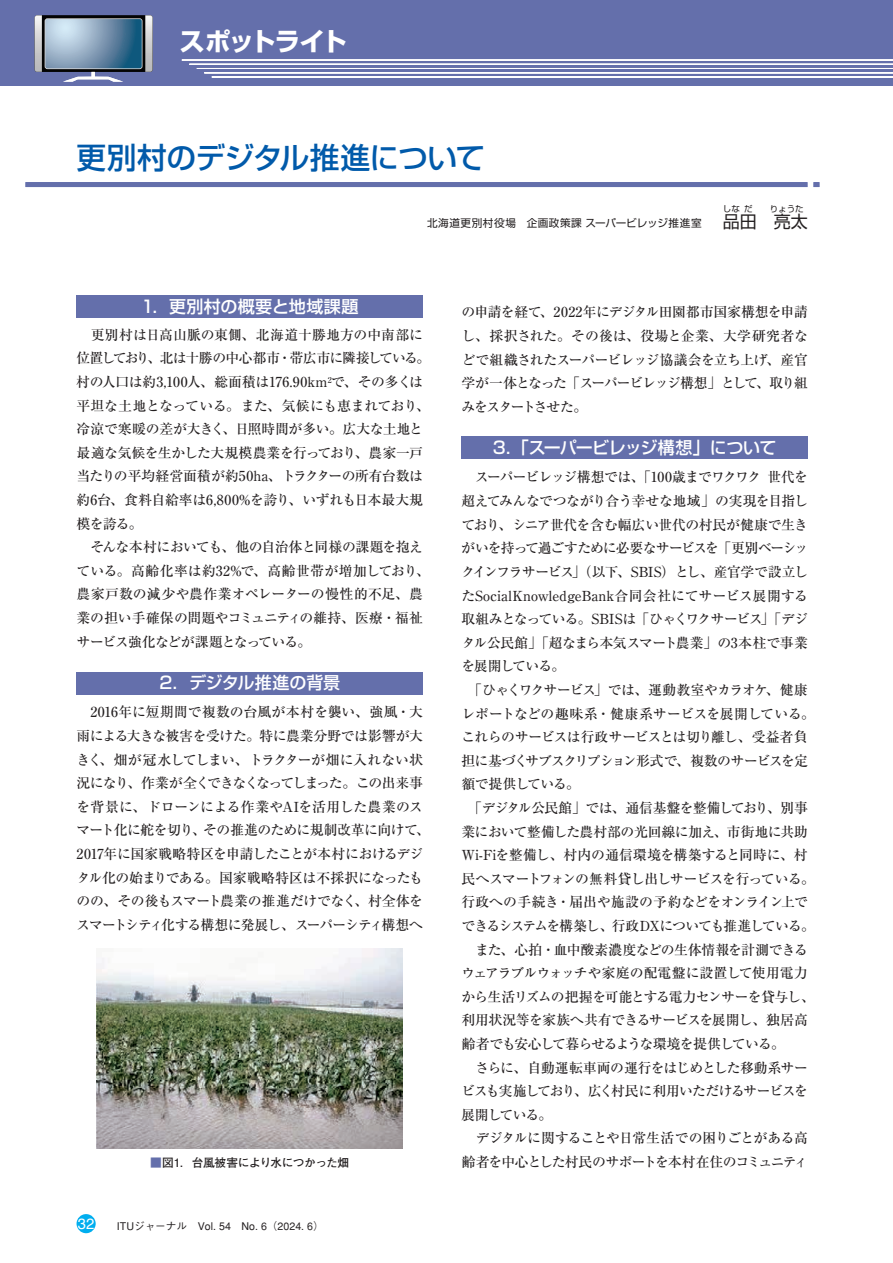
<style>
.page{position:relative;width:893px;height:1263px;background:#fff}
.page>*{position:absolute;margin:0;border:0;box-sizing:border-box;transform-origin:0 0}
.t1{font:500 29.7px "Shin Go Pro";letter-spacing:-.02em;color:#015aaa}
.t2{font:700 25.5px "Shin Go Pro";letter-spacing:-.055em;color:#fff}
.t3{font:500 16.95px "Shin Go Pro";letter-spacing:-.045em;color:#fff}
.t4{font:500 16.95px "Shin Go Pro";letter-spacing:.02em;color:#fff}
.t5{font:500 16.95px "Shin Go Pro";letter-spacing:-.01em;color:#fff}
.t6{font:16.95px "Shin Go Pro";color:#231f20}
.t7{font:14.85px "Helvetica";color:#fff}
.t8{font:500 13.8px/23.5px "Ryumin Pro";letter-spacing:-.035em;color:#231f20}
.t9{font:700 11.7px "Futo Go B101 Pro";letter-spacing:-.03em;color:#231f20}
.t10{font:500 10.65px "Gothic BBB";color:#231f20}
.t11{font:10.65px "Shin Go Pro";letter-spacing:.045em;color:#231f20}
.t12{font:8.55px "Shin Go Pro";color:#231f20}
.s1{font-size:16.95px}
.s2{color:#646fab}
</style>
<div class="page">
<div style="left:77px;top:296px;width:346px;height:22px;background:#646fab"></div>
<div style="left:77px;top:672px;width:346px;height:22px;background:#646fab"></div>
<div style="left:461px;top:436px;width:347px;height:22px;background:#646fab"></div>
<div style="left:77px;top:1214px;width:19px;height:19px;background:#00aeef;border-radius:50%"></div>
<svg style="left:813px;top:182px;width:6px;height:5px"></svg>
<div style="left:26px;top:182px;width:781px;height:5px;background:#646fab"></div>
<div style="left:0;top:0;width:893px;height:85px;background:#646fab"></div>
<hr style="left:212px;top:76px;width:681px;height:2px;background:#fff">
<hr style="left:204px;top:72px;width:689px;height:1px;background:#fff">
<hr style="left:197px;top:68px;width:696px;height:1px;background:#fff">
<hr style="left:189px;top:64px;width:704px;height:1px;background:#fff">
<hr style="left:182px;top:60px;width:711px;height:1px;background:#fff">
<svg style="left:35px;top:15px;width:117px;height:67px;background:#778da4"></svg>
<img style="left:97px;top:948px;width:306px;height:200px">
<h2 class="t2" style="left:180px;top:21px;width:169px">スポットライト</h2>
<h1 class="t1" style="left:77px;top:133px;width:410px">更別村のデジタル推進について</h1>
<p class="t12" style="left:744px;top:201px;width:10px">だ</p>
<p class="t12" style="left:770px;top:201px;width:36px">りょうた</p>
<p class="t12" style="left:723px;top:201px;width:19px">しな</p>
<p class="t6" style="left:740px;top:207px;width:70px">田　亮太</p>
<p class="t11" style="left:427px;top:214px;width:314px">北海道更別村役場　企画政策課 スーパービレッジ推進室 <span class="s1">品</span></p>
<p class="t4" style="left:141px;top:292px;width:219px">1．更別村の概要と地域課題</p>
<p class="t8" style="left:76px;top:322px;width:355px">　更別村は日高山脈の東側、北海道十勝地方の中南部に位置しており、北は十勝の中心都市・帯広市に隣接している。村の人口は約3,100人、総面積は176.90km<sup>2</sup>で、その多くは平坦な土地となっている。また、気候にも恵まれており、冷涼で寒暖の差が大きく、日照時間が多い。広大な土地と最適な気候を生かした大規模農業を行っており、農家一戸当たりの平均経営面積が約50ha、トラクターの所有台数は約6台、食料自給率は6,800%を誇り、いずれも日本最大規模を誇る。<br>　そんな本村においても、他の自治体と同様の課題を抱えている。高齢化率は約32%で、高齢世帯が増加しており、農家戸数の減少や農作業オペレーターの慢性的不足、農業の担い手確保の問題やコミュニティの維持、医療・福祉サービス強化などが課題となっている。</p>
<p class="t5" style="left:159px;top:669px;width:182px">2．デジタル推進の背景</p>
<p class="t8" style="left:77px;top:699px;width:355px">　2016年に短期間で複数の台風が本村を襲い、強風・大雨による大きな被害を受けた。特に農業分野では影響が大きく、畑が冠水してしまい、トラクターが畑に入れない状況になり、作業が全くできなくなってしまった。この出来事を背景に、ドローンによる作業やAIを活用した農業のスマート化に舵を切り、その推進のために規制改革に向けて、<br>2017年に国家戦略特区を申請したことが本村におけるデジタル化の始まりである。国家戦略特区は不採択になったものの、その後もスマート農業の推進だけでなく、村全体をスマートシティ化する構想に発展し、スーパーシティ構想へ</p>
<p class="t9" style="left:150px;top:1153px;width:201px"><span class="s2">■</span>図1．台風被害により水につかった畑</p>
<p class="t7" style="left:78px;top:1212px;width:18px">32</p>
<p class="t10" style="left:117px;top:1220px;width:208px">ITUジャーナル　Vol. 54　No. 6（2024. 6）</p>
<p class="t8" style="left:461px;top:299px;width:348px;text-align:justify">の申請を経て、2022年にデジタル田園都市国家構想を申請し、採択された。その後は、役場と企業、大学研究者などで組織されたスーパービレッジ協議会を立ち上げ、産官学が一体となった「スーパービレッジ構想」として、取り組みをスタートさせた。</p>
<p class="t3" style="left:493px;top:434px;width:285px">3．「スーパービレッジ構想」について</p>
<p class="t8" style="left:461px;top:464px;width:355px">　スーパービレッジ構想では、「100歳までワクワク 世代を超えてみんなでつながり合う幸せな地域」の実現を目指しており、シニア世代を含む幅広い世代の村民が健康で生きがいを持って過ごすために必要なサービスを「更別ベーシックインフラサービス」（以下、SBIS）とし、産官学で設立したSocialKnowledgeBank合同会社にてサービス展開する取組みとなっている。SBISは「ひゃくワクサービス」「デジタル公民館」「超なまら本気スマート農業」の3本柱で事業を展開している。<br>　「ひゃくワクサービス」では、運動教室やカラオケ、健康レポートなどの趣味系・健康系サービスを展開している。これらのサービスは行政サービスとは切り離し、受益者負担に基づくサブスクリプション形式で、複数のサービスを定額で提供している。<br>　「デジタル公民館」では、通信基盤を整備しており、別事業において整備した農村部の光回線に加え、市街地に共助<br>Wi-Fiを整備し、村内の通信環境を構築すると同時に、村民へスマートフォンの無料貸し出しサービスを行っている。行政への手続き・届出や施設の予約などをオンライン上でできるシステムを構築し、行政DXについても推進している。　また、心拍・血中酸素濃度などの生体情報を計測できるウェアラブルウォッチや家庭の配電盤に設置して使用電力から生活リズムの把握を可能とする電力センサーを貸与し、利用状況等を家族へ共有できるサービスを展開し、独居高齢者でも安心して暮らせるような環境を提供している。<br>　さらに、自動運転車両の運行をはじめとした移動系サービスも実施しており、広く村民に利用いただけるサービスを展開している。<br>　デジタルに関することや日常生活での困りごとがある高齢者を中心とした村民のサポートを本村在住のコミュニティ</p>
</div>
